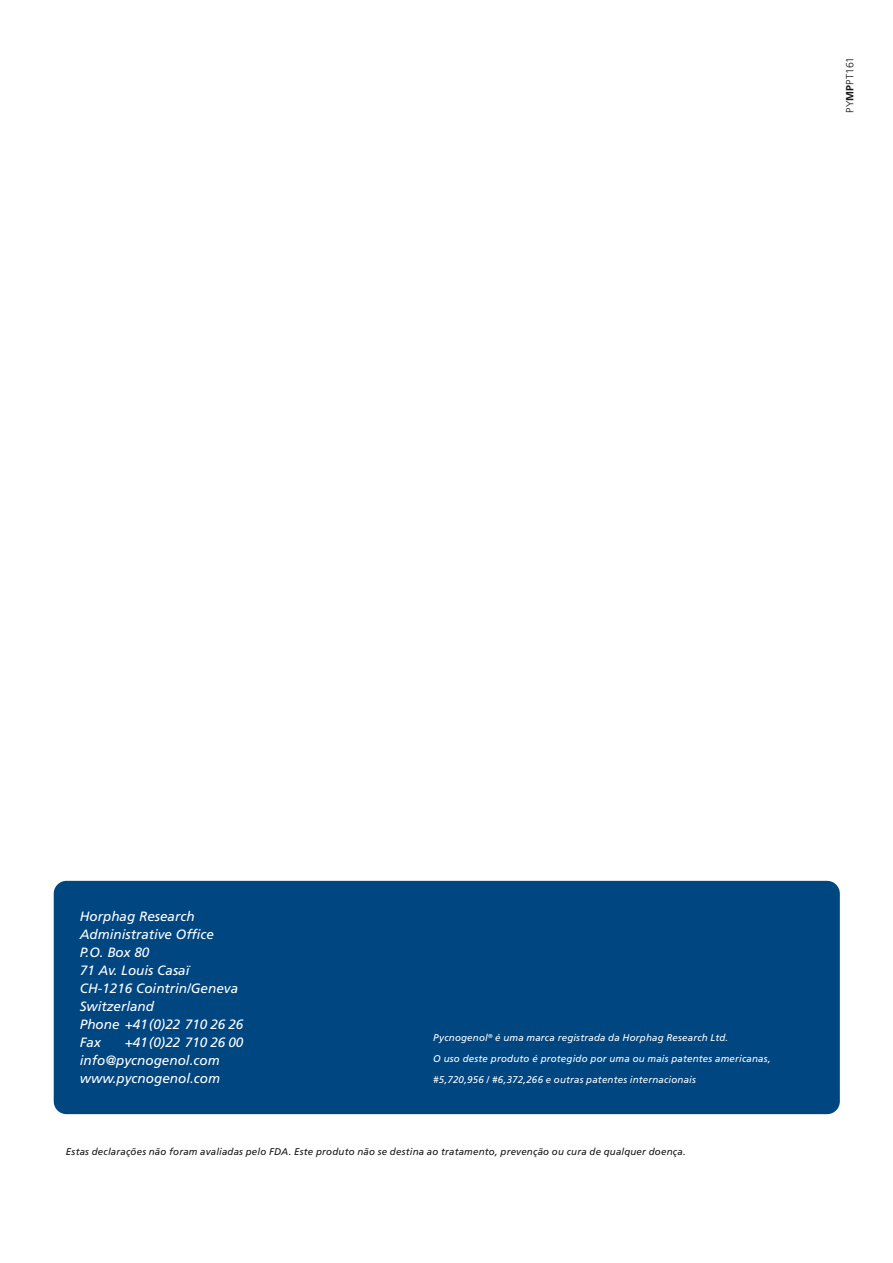
<style>
.page{position:relative;width:893px;height:1263px;background:#fff}
.page>*{position:absolute;margin:0;border:0;box-sizing:border-box;transform-origin:0 0}
.InfoBox_weiss{font:italic 13.5px "Frutiger LT Std";color:#fff}
.Referenzen{font:300 10.5px "Frutiger LT Std";letter-spacing:-.015em;color:#181716}
.InfoBox{font:italic 9.75px/21px "Frutiger LT Std";letter-spacing:.02em;color:#fff}
.t1{font:italic 9.75px "Frutiger LT Std";letter-spacing:.02em;color:#181716}
.s1{font-weight:700}
</style>
<div class="page">
<div style="left:54px;top:881px;width:786px;height:233px;background:#004681;border-radius:13px"></div>
<p class="Referenzen" style="left:844px;top:113px;width:57px;rotate:-90deg">PY<span class="s1">MP</span>PT161</p>
<p class="InfoBox_weiss" style="left:80px;top:908px;width:116px">Horphag Research</p>
<p class="InfoBox_weiss" style="left:80px;top:926px;width:136px">Administrative Office</p>
<p class="InfoBox_weiss" style="left:80px;top:944px;width:71px">P.O. Box 80</p>
<p class="InfoBox_weiss" style="left:80px;top:962px;width:111px">71 Av. Louis Casaï</p>
<p class="InfoBox_weiss" style="left:80px;top:980px;width:160px">CH-1216 Cointrin/Geneva</p>
<p class="InfoBox_weiss" style="left:80px;top:998px;width:76px">Switzerland</p>
<p class="InfoBox_weiss" style="left:80px;top:1016px;width:165px">Phone +41(0)22 710 26 26</p>
<p class="InfoBox_weiss" style="left:80px;top:1034px;width:23px">Fax</p>
<p class="InfoBox_weiss" style="left:125px;top:1034px;width:120px">+41(0)22 710 26 00</p>
<p class="InfoBox_weiss" style="left:80px;top:1052px;width:141px">info@pycnogenol.com</p>
<p class="InfoBox_weiss" style="left:80px;top:1070px;width:142px">www.pycnogenol.com</p>
<p class="InfoBox" style="left:433px;top:1027px;width:296px">Pycnogenol<sup>®</sup> é uma marca registrada da Horphag Research Ltd.</p>
<p class="InfoBox" style="left:433px;top:1048px;width:339px">O uso deste produto é protegido por uma ou mais patentes americanas, #5,720,956 / #6,372,266 e outras patentes internacionais</p>
<p class="t1" style="left:66px;top:1145px;width:621px">Estas declarações não foram avaliadas pelo FDA. Este produto não se destina ao tratamento, prevenção ou cura de qualquer doença.</p>
</div>
